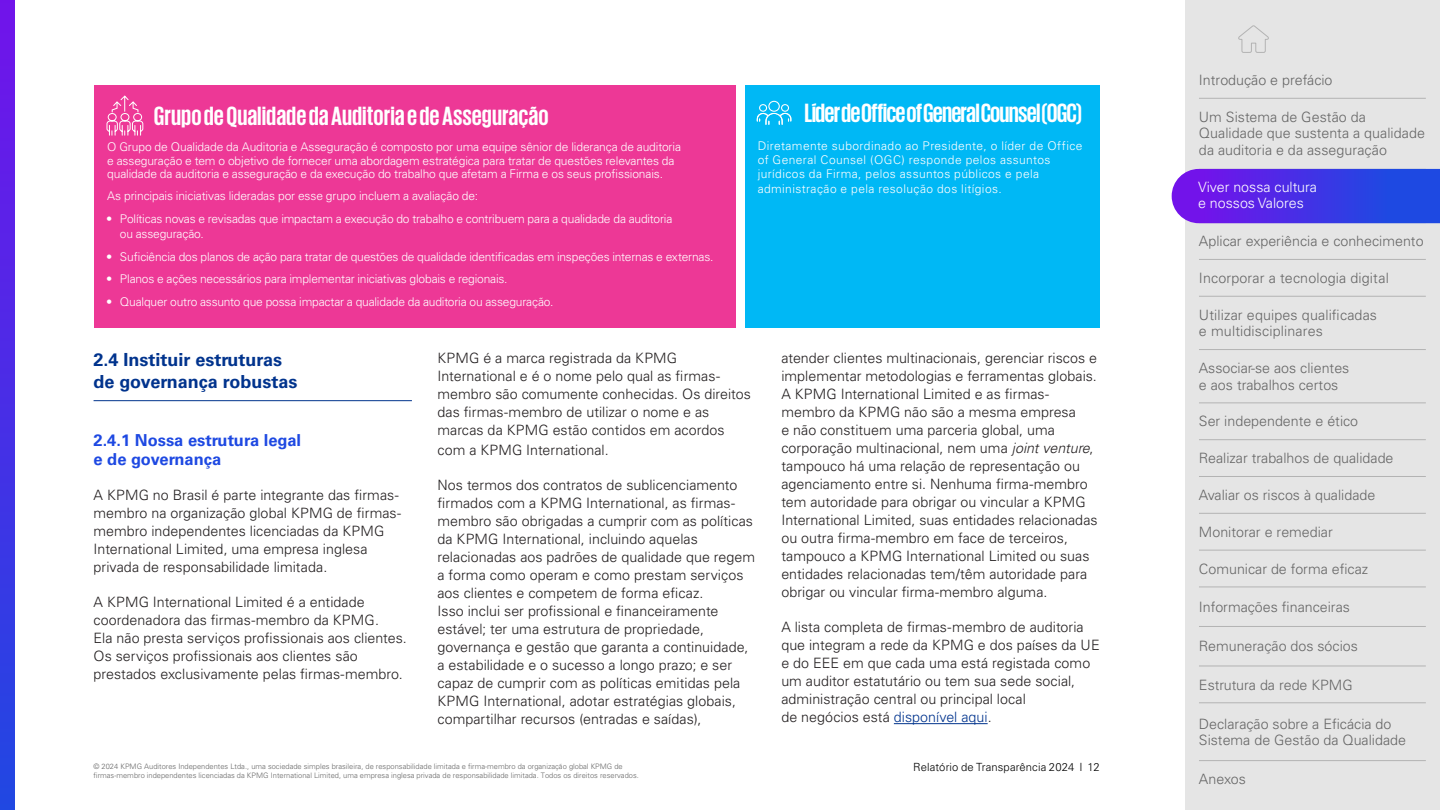
<style>
.page{position:relative;width:1440px;height:810px;background:#fff}
.page>*{position:absolute;margin:0;border:0;box-sizing:border-box;transform-origin:0 0}
.t1{font:700 27px "KPMG";color:#fff}
.t2{font:700 27px "KPMG";letter-spacing:-.03em;color:#fff}
.t3{font:700 18px/21.6px "Univers LT Std";color:#00338d}
.t4{font:700 16.5px/19.8px "Univers LT Std";color:#1e49e2}
.t5{font:300 14.25px/18px "Univers LT Std";letter-spacing:.005em;color:#231f20}
.t6{font:300 14.25px/16.5px "Univers LT Std";color:#666}
.t7{font:300 14.25px/16.5px "Univers LT Std";color:#fff}
.t8{font:300 12px/13.5px "Univers LT Std";letter-spacing:-.01em;color:#fff}
.t9{font:300 12px/14.4px "Univers LT Std";letter-spacing:.035em;color:#fff}
.t10{font:300 11.25px "Univers LT Std";letter-spacing:.01em;color:#000}
.t11{font:300 7.5px "Univers LT Std";color:#666}
.s1{font-weight:700}
.s2{font-style:italic}
.s3{color:#00338d}
</style>
<div class="page">
<div style="left:1185px;top:0;width:255px;height:810px;background:#e5e5e5"></div>
<div style="left:745px;top:85px;width:354px;height:243px;background:#00b8f5"></div>
<svg style="left:756px;top:101px;width:35px;height:24px"></svg>
<div style="left:94px;top:85px;width:642px;height:243px;background:#ed3896"></div>
<svg style="left:106px;top:95px;width:38px;height:41px"></svg>
<hr style="left:94px;top:400px;width:318px;height:1px;background:#00338d">
<hr style="left:894px;top:723px;width:93px;height:1px;background:#00338d">
<hr style="left:1199px;top:98px;width:226px;height:1px;background:#b3b3b3">
<hr style="left:1199px;top:259px;width:226px;height:1px;background:#b3b3b3">
<hr style="left:1199px;top:296px;width:226px;height:1px;background:#b3b3b3">
<hr style="left:1199px;top:349px;width:226px;height:1px;background:#b3b3b3">
<hr style="left:1199px;top:402px;width:226px;height:1px;background:#b3b3b3">
<hr style="left:1199px;top:439px;width:226px;height:1px;background:#b3b3b3">
<hr style="left:1199px;top:476px;width:226px;height:1px;background:#b3b3b3">
<hr style="left:1199px;top:513px;width:226px;height:1px;background:#b3b3b3">
<hr style="left:1199px;top:550px;width:226px;height:1px;background:#b3b3b3">
<hr style="left:1199px;top:587px;width:226px;height:1px;background:#b3b3b3">
<hr style="left:1199px;top:760px;width:226px;height:1px;background:#b3b3b3">
<svg style="left:1238px;top:25px;width:31px;height:28px"></svg>
<hr style="left:1199px;top:626px;width:226px;height:1px;background:#b3b3b3">
<hr style="left:1199px;top:666px;width:226px;height:1px;background:#b3b3b3">
<hr style="left:1199px;top:702px;width:226px;height:1px;background:#b3b3b3">
<svg style="left:1171px;top:169px;width:269px;height:54px;background:#4835e6"></svg>
<svg style="left:0;top:0;width:14px;height:810px;background:#482de6"></svg>
<h1 class="t1" style="left:154px;top:102px;width:396px">Grupo de Qualidade da Auditoria e de Asseguração</h1>
<p class="t8" style="left:107px;top:140px;width:575px">O Grupo de Qualidade da Auditoria e Asseguração é composto por uma equipe sênior de liderança de auditoria e asseguração e tem o objetivo de fornecer uma abordagem estratégica para tratar de questões relevantes da qualidade da auditoria e asseguração e da execução do trabalho que afetam a Firma e os seus profissionais.</p>
<p class="t8" style="left:107px;top:189px;width:372px">As principais iniciativas lideradas por esse grupo incluem a avaliação de:</p>
<p class="t8" style="left:120px;top:212px;width:554px;line-height:14.4px;text-indent:-13px"><span class="s1">•</span> Políticas novas e revisadas que impactam a execução do trabalho e contribuem para a qualidade da auditoria ou asseguração.</p>
<p class="t8" style="left:107px;top:250px;width:608px"><span class="s1">•</span> Suficiência dos planos de ação para tratar de questões de qualidade identificadas em inspeções internas e externas.</p>
<p class="t8" style="left:107px;top:272px;width:402px"><span class="s1">•</span> Planos e ações necessários para implementar iniciativas globais e regionais.</p>
<p class="t8" style="left:107px;top:295px;width:448px"><span class="s1">•</span> Qualquer outro assunto que possa impactar a qualidade da auditoria ou asseguração.</p>
<h1 class="t2" style="left:804px;top:100px;width:279px">Líder de Office of General Counsel (OGC)</h1>
<p class="t9" style="left:758px;top:138px;width:326px">Diretamente subordinado ao Presidente, o líder de Office of General Counsel (OGC) responde pelos assuntos jurídicos da Firma, pelos assuntos públicos e pela administração e pela resolução dos litígios.</p>
<p class="t3" style="left:94px;top:349px;width:205px">2.4 Instituir estruturas de governança robustas</p>
<p class="t4" style="left:94px;top:430px;width:209px">2.4.1 Nossa estrutura legal e de governança</p>
<p class="t5" style="left:94px;top:486px;width:309px">A KPMG no Brasil é parte integrante das firmas&shy;membro na organização global KPMG de firmas&shy;membro independentes licenciadas da KPMG International Limited, uma empresa inglesa privada de responsabilidade limitada.</p>
<p class="t5" style="left:94px;top:593px;width:315px">A KPMG International Limited é a entidade coordenadora das firmas-membro da KPMG.<br>Ela não presta serviços profissionais aos clientes.<br>Os serviços profissionais aos clientes são prestados exclusivamente pelas firmas-membro.</p>
<p class="t5" style="left:437px;top:349px;width:315px">KPMG é a marca registrada da KPMG International e é o nome pelo qual as firmas&shy;membro são comumente conhecidas. Os direitos das firmas-membro de utilizar o nome e as marcas da KPMG estão contidos em acordos</p>
<p class="t5" style="left:437px;top:441px;width:173px">com a KPMG International.</p>
<p class="t5" style="left:437px;top:476px;width:319px">Nos termos dos contratos de sublicenciamento firmados com a KPMG International, as firmas&shy;membro são obrigadas a cumprir com as políticas da KPMG International, incluindo aquelas relacionadas aos padrões de qualidade que regem a forma como operam e como prestam serviços aos clientes e competem de forma eficaz.<br>Isso inclui ser profissional e financeiramente estável; ter uma estrutura de propriedade, governança e gestão que garanta a continuidade, a estabilidade e o sucesso a longo prazo; e ser capaz de cumprir com as políticas emitidas pela KPMG International, adotar estratégias globais, compartilhar recursos (entradas e saídas),</p>
<p class="t5" style="left:781px;top:349px;width:318px">atender clientes multinacionais, gerenciar riscos e implementar metodologias e ferramentas globais.<br>A KPMG International Limited e as firmas&shy;membro da KPMG não são a mesma empresa<br>e não constituem uma parceria global, uma corporação multinacional, nem uma <span class="s2">joint venture</span>, tampouco há uma relação de representação ou agenciamento entre si. Nenhuma firma-membro tem autoridade para obrigar ou vincular a KPMG International Limited, suas entidades relacionadas ou outra firma-membro em face de terceiros, tampouco a KPMG International Limited ou suas entidades relacionadas tem/têm autoridade para obrigar ou vincular firma-membro alguma.</p>
<p class="t5" style="left:781px;top:618px;width:320px">A lista completa de firmas-membro de auditoria que integram a rede da KPMG e dos países da UE e do EEE em que cada uma está registada como um auditor estatutário ou tem sua sede social, administração central ou principal local<br>de negócios está <span class="s3">disponível aqui</span>.</p>
<p class="t11" style="left:94px;top:762px;width:531px">© 2024 KPMG Auditores Independentes Ltda., uma sociedade simples brasileira, de responsabilidade limitada e firma-membro da organização global KPMG de</p>
<p class="t10" style="left:913px;top:761px;width:188px">Relatório de Transparência 2024 I 12</p>
<p class="t11" style="left:94px;top:771px;width:547px">firmas-membro independentes licenciadas da KPMG International Limited, uma empresa inglesa privada de responsabilidade limitada. Todos os direitos reservados.</p>
<p class="t6" style="left:1199px;top:72px;width:135px">Introdução e prefácio</p>
<p class="t6" style="left:1199px;top:109px;width:227px">Um Sistema de Gestão da<br>Qualidade que sustenta a qualidade da auditoria e da asseguração</p>
<p class="t7" style="left:1198px;top:179px;width:120px">Viver nossa cultura e nossos Valores</p>
<p class="t6" style="left:1199px;top:233px;width:226px">Aplicar experiência e conhecimento</p>
<p class="t6" style="left:1199px;top:270px;width:191px">Incorporar a tecnologia digital</p>
<p class="t6" style="left:1199px;top:307px;width:180px">Utilizar equipes qualificadas e multidisciplinares</p>
<p class="t6" style="left:1199px;top:360px;width:152px">Associar-se aos clientes e aos trabalhos certos</p>
<p class="t6" style="left:1199px;top:413px;width:161px">Ser independente e ético</p>
<p class="t6" style="left:1199px;top:450px;width:196px">Realizar trabalhos de qualidade</p>
<p class="t6" style="left:1199px;top:487px;width:178px">Avaliar os riscos à qualidade</p>
<p class="t6" style="left:1199px;top:524px;width:135px">Monitorar e remediar</p>
<p class="t6" style="left:1199px;top:560px;width:171px">Comunicar de forma eficaz</p>
<p class="t6" style="left:1199px;top:599px;width:152px">Informações financeiras</p>
<p class="t6" style="left:1199px;top:638px;width:160px">Remuneração dos sócios</p>
<p class="t6" style="left:1199px;top:676px;width:155px">Estrutura da rede KPMG</p>
<p class="t6" style="left:1199px;top:715px;width:208px">Declaração sobre a Eficácia do<br>Sistema de Gestão da Qualidade</p>
<p class="t6" style="left:1199px;top:771px;width:48px">Anexos</p>
</div>
